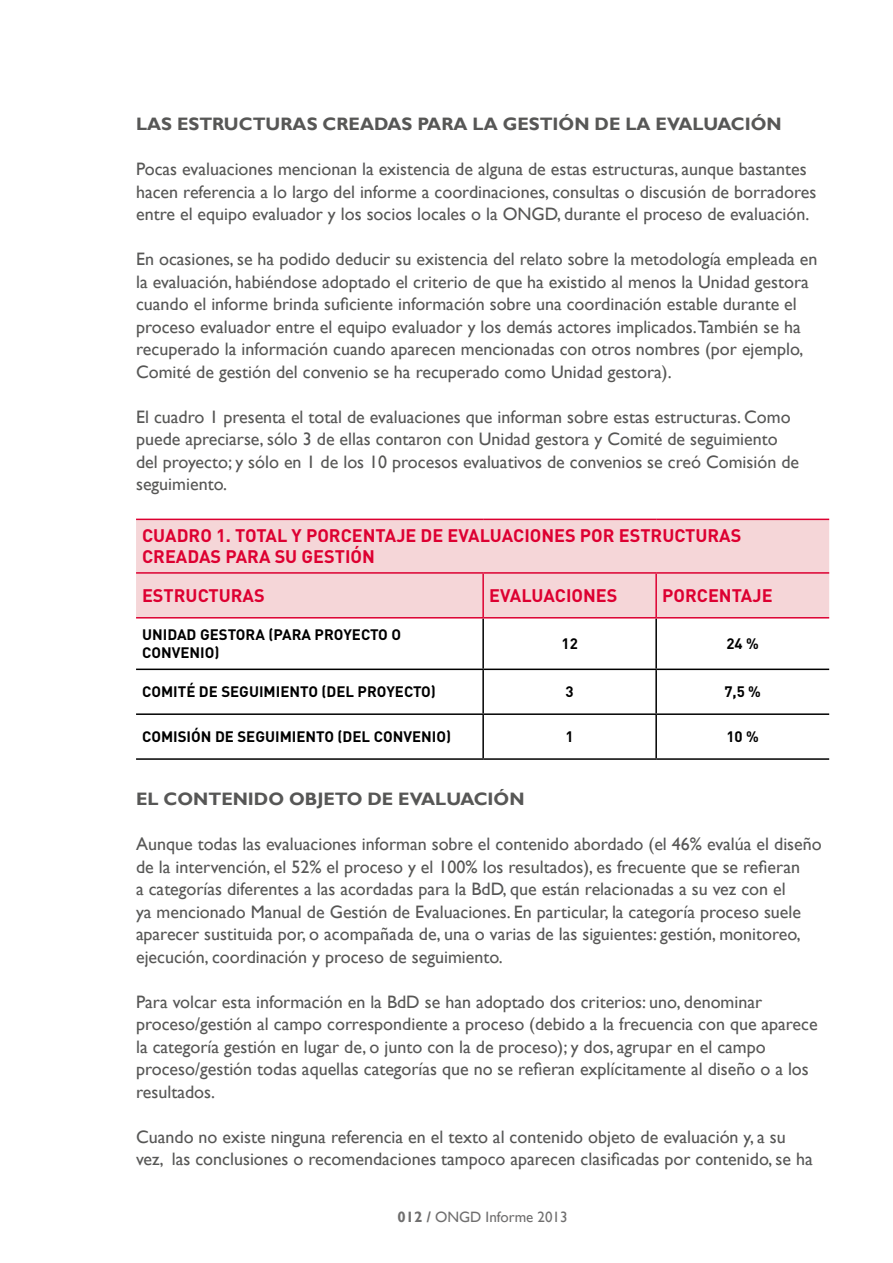
<style>
.page{position:relative;width:893px;height:1263px;background:#fff}
.page>*{position:absolute;margin:0;border:0;box-sizing:border-box;transform-origin:0 0}
.t1{font:18px/22.5px "Gill Sans";color:#575756}
.t2{font:700 18px/21px "DIN";color:#dd0031}
.t3{font:700 18px "Gill Sans";color:#575756}
.t4{font:700 15px/18px "DIN";color:#000}
.t5{font:15px "Gill Sans";color:#706f6f}
.s1{font-weight:700}
</style>
<div class="page">
<div style="left:136px;top:520px;width:693px;height:97px;background:#f5d6d8"></div>
<svg style="left:136px;top:618px;width:693px;height:53px"></svg>
<hr style="left:136px;top:668px;width:347px;height:2px;background:#000">
<hr style="left:483px;top:668px;width:173px;height:2px;background:#000">
<hr style="left:136px;top:713px;width:347px;height:2px;background:#000">
<hr style="left:483px;top:713px;width:173px;height:2px;background:#000">
<hr style="left:136px;top:758px;width:347px;height:2px;background:#000">
<hr style="left:483px;top:758px;width:173px;height:2px;background:#000">
<hr style="left:136px;top:519px;width:347px;height:1px;background:#dd0031">
<hr style="left:483px;top:519px;width:173px;height:1px;background:#dd0031">
<hr style="left:656px;top:519px;width:173px;height:1px;background:#dd0031">
<hr style="left:136px;top:572px;width:347px;height:2px;background:#dd0031">
<hr style="left:483px;top:572px;width:173px;height:2px;background:#dd0031">
<hr style="left:656px;top:572px;width:173px;height:2px;background:#dd0031">
<hr style="left:482px;top:618px;width:2px;height:50px;background:#000">
<hr style="left:482px;top:670px;width:2px;height:43px;background:#000">
<hr style="left:482px;top:715px;width:2px;height:43px;background:#000">
<hr style="left:655px;top:618px;width:2px;height:50px;background:#000">
<hr style="left:656px;top:668px;width:173px;height:2px;background:#000">
<hr style="left:655px;top:670px;width:2px;height:43px;background:#000">
<hr style="left:656px;top:713px;width:173px;height:2px;background:#000">
<hr style="left:655px;top:715px;width:2px;height:43px;background:#000">
<hr style="left:656px;top:758px;width:173px;height:2px;background:#000">
<hr style="left:482px;top:574px;width:2px;height:43px;background:#dd0031">
<hr style="left:655px;top:574px;width:2px;height:43px;background:#dd0031">
<hr style="left:136px;top:617px;width:347px;height:1px;background:#dd0031">
<hr style="left:483px;top:617px;width:173px;height:1px;background:#dd0031">
<hr style="left:656px;top:617px;width:173px;height:1px;background:#dd0031">
<p class="t3" style="left:136px;top:113px;width:54px">LAS EST</p>
<p class="t3" style="left:212px;top:113px;width:150px">RUCTURAS CREADAS</p>
<p class="t3" style="left:417px;top:113px;width:99px">PARALA GESTIÓN</p>
<p class="t3" style="left:595px;top:113px;width:74px">DELAEVAL</p>
<p class="t3" style="left:704px;top:113px;width:28px">UACIÓN</p>
<p class="t1" style="left:136px;top:158px;width:682px">Pocas evaluaciones mencionan la existencia de alguna de estas estructuras, aunque bastantes hacen referencia a lo largo del informe a coordinaciones, consultas o discusión de borradores entre el equipo evaluador y los socios locales o la ONGD, durante el proceso de evaluación.</p>
<p class="t1" style="left:136px;top:248px;width:683px">En ocasiones, se ha podido deducir su existencia del relato sobre la metodología empleada en la evaluación, habiéndose adoptado el criterio de que ha existido al menos la Unidad gestora cuando el informe brinda suficiente información sobre una coordinación estable durante el proceso evaluador entre el equipo evaluador y los demás actores implicados.También se ha recuperado la información cuando aparecen mencionadas con otros nombres (por ejemplo, Comité de gestión del convenio se ha recuperado como Unidad gestora).</p>
<p class="t1" style="left:136px;top:406px;width:665px">El cuadro 1 presenta el total de evaluaciones que informan sobre estas estructuras. Como puede apreciarse, sólo 3 de ellas contaron con Unidad gestora y Comité de seguimiento del proyecto; y sólo en 1 de los 10 procesos evaluativos de convenios se creó Comisión de seguimiento.</p>
<p class="t2" style="left:142px;top:524px;width:601px">CUADRO 1. TOTAL Y PORCENTAJE DE EVALUACIONES POR ESTRUCTURAS<br>CREADAS PARA SU GESTIÓN</p>
<p class="t2" style="left:142px;top:584px;width:124px">ESTRUCTURAS</p>
<p class="t2" style="left:489px;top:584px;width:130px">EVALUACIONES</p>
<p class="t2" style="left:662px;top:584px;width:112px">PORCENTAJE</p>
<p class="t4" style="left:142px;top:625px;width:260px">UNIDAD GESTORA (PARA PROYECTO O<br>CONVENIO)</p>
<p class="t4" style="left:561px;top:634px;width:18px">12</p>
<p class="t4" style="left:726px;top:634px;width:34px">24 %</p>
<p class="t4" style="left:142px;top:682px;width:295px">COMITÉ DE SEGUIMIENTO (DEL PROYECTO)</p>
<p class="t4" style="left:566px;top:682px;width:10px">3</p>
<p class="t4" style="left:724px;top:682px;width:38px">7,5 %</p>
<p class="t4" style="left:142px;top:727px;width:310px">COMISIÓN DE SEGUIMIENTO (DEL CONVENIO)</p>
<p class="t4" style="left:566px;top:727px;width:10px">1</p>
<p class="t4" style="left:726px;top:727px;width:34px">10 %</p>
<p class="t3" style="left:136px;top:788px;width:42px">EL CONTENIDO</p>
<p class="t3" style="left:289px;top:788px;width:48px">OBJETO</p>
<p class="t3" style="left:367px;top:788px;width:44px">DE EVAL</p>
<p class="t3" style="left:446px;top:788px;width:28px">UACIÓN</p>
<p class="t1" style="left:136px;top:833px;width:687px">Aunque todas las evaluaciones informan sobre el contenido abordado (el 46% evalúa el diseño de la intervención, el 52% el proceso y el 100% los resultados), es frecuente que se refieran<br>a categorías diferentes a las acordadas para la BdD, que están relacionadas a su vez con el<br>ya mencionado Manual de Gestión de Evaluaciones. En particular, la categoría proceso suele aparecer sustituida por, o acompañada de, una o varias de las siguientes: gestión, monitoreo, ejecución, coordinación y proceso de seguimiento.</p>
<p class="t1" style="left:136px;top:991px;width:683px">Para volcar esta información en la BdD se han adoptado dos criterios: uno, denominar proceso/gestión al campo correspondiente a proceso (debido a la frecuencia con que aparece la categoría gestión en lugar de, o junto con la de proceso); y dos, agrupar en el campo proceso/gestión todas aquellas categorías que no se refieran explícitamente al diseño o a los resultados.</p>
<p class="t1" style="left:136px;top:1126px;width:678px">Cuando no existe ninguna referencia en el texto al contenido objeto de evaluación y, a su vez, las conclusiones o recomendaciones tampoco aparecen clasificadas por contenido, se ha</p>
<p class="t5" style="left:398px;top:1208px;width:171px"><span class="s1">012 /</span> ONGD Informe 2013</p>
</div>
